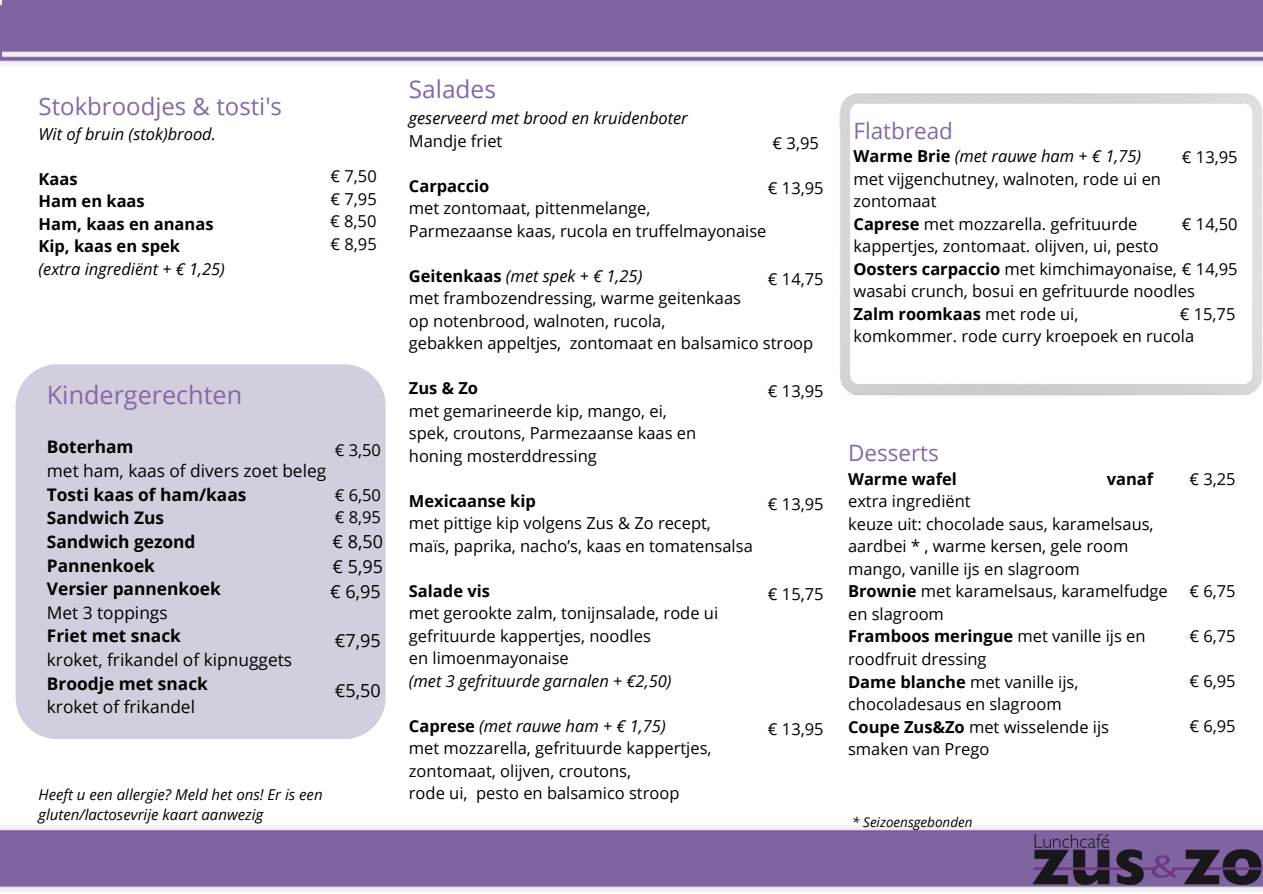
<style>
.page{position:relative;width:1263px;height:894px;background:#fff}
.page>*{position:absolute;margin:0;border:0;box-sizing:border-box;transform-origin:0 0}
.t1{font:25.2px "Open Sans";color:#8469a5}
.t2{font:24.45px "Open Sans";color:#8469a5}
.t3{font:24px "Open Sans";color:#8469a5}
.t4{font:22.5px "Open Sans";color:#8469a5}
.t5{font:18px "Open Sans";color:#000}
.t6{font:700 17.25px "Open Sans";color:#000}
.t7{font:17.25px "Open Sans";color:#000}
.t8{font:16.5px/22.5px "Open Sans";color:#000}
.t9{font:italic 16.5px "Open Sans";color:#000}
.t10{font:700 16.5px "Open Sans";color:#000}
.t11{font:italic 15px/20.2px "Open Sans";color:#000}
.t12{font:italic 13.5px "Open Sans";color:#000}
.s1{font-weight:700;font-style:normal}
.s2{font-weight:700}
.s3{font-weight:400}
</style>
<div class="page">
<img style="left:0;top:0;width:1263px;height:65px">
<img style="left:2px;top:0;width:1261px;height:58px">
<img style="left:0;top:825px;width:1263px;height:66px">
<div style="left:16px;top:364px;width:370px;height:374px;background:#d4cddd"></div>
<img style="left:839px;top:93px;width:423px;height:303px">
<img style="left:1034px;top:834px;width:228px;height:49px">
<p class="t3" style="left:39px;top:89px;width:245px">Stokbroodjes &amp; tosti's</p>
<p class="t9" style="left:39px;top:122px;width:179px">Wit of bruin (stok)brood.</p>
<p class="t10" style="left:39px;top:167px;width:41px">Kaas</p>
<p class="t10" style="left:39px;top:189px;width:108px">Ham en kaas</p>
<p class="t10" style="left:39px;top:212px;width:177px">Ham, kaas en ananas</p>
<p class="t10" style="left:39px;top:234px;width:143px">Kip, kaas en spek</p>
<p class="t9" style="left:39px;top:257px;width:188px">(extra ingrediënt + € 1,25)</p>
<p class="t8" style="left:330px;top:164px;width:48px">€ 7,50</p>
<p class="t8" style="left:330px;top:187px;width:48px">€ 7,95</p>
<p class="t8" style="left:330px;top:209px;width:48px">€ 8,50</p>
<p class="t8" style="left:330px;top:232px;width:48px">€ 8,95</p>
<p class="t1" style="left:47px;top:377px;width:197px">Kindergerechten</p>
<p class="t6" style="left:47px;top:435px;width:88px">Boterham</p>
<p class="t7" style="left:47px;top:458px;width:281px">met ham, kaas of divers zoet beleg</p>
<p class="t6" style="left:47px;top:482px;width:201px">Tosti kaas of ham/kaas</p>
<p class="t6" style="left:47px;top:505px;width:119px">Sandwich Zus</p>
<p class="t6" style="left:47px;top:529px;width:150px">Sandwich gezond</p>
<p class="t6" style="left:47px;top:553px;width:110px">Pannenkoek</p>
<p class="t6" style="left:47px;top:576px;width:175px">Versier pannenkoek</p>
<p class="t7" style="left:47px;top:600px;width:122px">Met 3 toppings</p>
<p class="t6" style="left:47px;top:624px;width:136px">Friet met snack</p>
<p class="t7" style="left:47px;top:647px;width:247px">kroket, frikandel of kipnuggets</p>
<p class="t6" style="left:47px;top:671px;width:163px">Broodje met snack</p>
<p class="t7" style="left:47px;top:694px;width:150px">kroket of frikandel</p>
<p class="t8" style="left:335px;top:438px;width:48px">€ 3,50</p>
<p class="t8" style="left:335px;top:483px;width:48px">€ 6,50</p>
<p class="t8" style="left:335px;top:505px;width:48px">€ 8,95</p>
<p class="t5" style="left:333px;top:529px;width:52px">€ 8,50</p>
<p class="t5" style="left:333px;top:553px;width:52px">€ 5,95</p>
<p class="t5" style="left:330px;top:578px;width:52px">€ 6,95</p>
<p class="t5" style="left:335px;top:627px;width:47px">€7,95</p>
<p class="t5" style="left:335px;top:677px;width:47px">€5,50</p>
<p class="t11" style="left:39px;top:783px;width:286px">Heeft u een allergie? Meld het ons! Er is een gluten/lactosevrije kaart aanwezig</p>
<p class="t2" style="left:409px;top:72px;width:89px">Salades</p>
<p class="t9" style="left:409px;top:106px;width:280px">geserveerd met brood en kruidenboter</p>
<p class="t8" style="left:409px;top:129px;width:95px">Mandje friet</p>
<p class="t10" style="left:409px;top:174px;width:82px">Carpaccio</p>
<p class="t8" style="left:409px;top:196px;width:243px">met zontomaat, pittenmelange,</p>
<p class="t8" style="left:409px;top:219px;width:359px">Parmezaanse kaas, rucola en truffelmayonaise</p>
<p class="t9" style="left:409px;top:264px;width:235px"><span class="s1">Geitenkaas</span> (met spek + € 1,25)</p>
<p class="t8" style="left:409px;top:286px;width:334px">met frambozendressing, warme geitenkaas</p>
<p class="t8" style="left:409px;top:309px;width:258px">op notenbrood, walnoten, rucola,</p>
<p class="t8" style="left:409px;top:331px;width:406px">gebakken appeltjes, zontomaat en balsamico stroop</p>
<p class="t10" style="left:409px;top:376px;width:71px">Zus &amp; Zo</p>
<p class="t8" style="left:409px;top:399px;width:259px">met gemarineerde kip, mango, ei,</p>
<p class="t8" style="left:409px;top:421px;width:289px">spek, croutons, Parmezaanse kaas en</p>
<p class="t8" style="left:409px;top:444px;width:189px">honing mosterddressing</p>
<p class="t10" style="left:409px;top:489px;width:128px">Mexicaanse kip</p>
<p class="t8" style="left:409px;top:511px;width:304px">met pittige kip volgens Zus &amp; Zo recept,</p>
<p class="t8" style="left:409px;top:534px;width:345px">maïs, paprika, nacho’s, kaas en tomatensalsa</p>
<p class="t10" style="left:409px;top:579px;width:83px">Salade vis</p>
<p class="t8" style="left:409px;top:601px;width:311px">met gerookte zalm, tonijnsalade, rode ui</p>
<p class="t8" style="left:409px;top:624px;width:244px">gefrituurde kappertjes, noodles</p>
<p class="t8" style="left:409px;top:646px;width:161px">en limoenmayonaise</p>
<p class="t9" style="left:409px;top:669px;width:264px">(met 3 gefrituurde garnalen + €2,50)</p>
<p class="t9" style="left:409px;top:714px;width:258px"><span class="s1">Caprese</span> (met rauwe ham + € 1,75)</p>
<p class="t8" style="left:409px;top:736px;width:304px">met mozzarella, gefrituurde kappertjes,</p>
<p class="t8" style="left:409px;top:759px;width:224px">zontomaat, olijven, croutons,</p>
<p class="t8" style="left:409px;top:781px;width:272px">rode ui, pesto en balsamico stroop</p>
<p class="t8" style="left:773px;top:132px;width:48px">€ 3,95</p>
<p class="t8" style="left:768px;top:177px;width:57px">€ 13,95</p>
<p class="t8" style="left:768px;top:267px;width:57px">€ 14,75</p>
<p class="t8" style="left:768px;top:379px;width:57px">€ 13,95</p>
<p class="t8" style="left:768px;top:492px;width:57px">€ 13,95</p>
<p class="t8" style="left:768px;top:582px;width:57px">€ 15,75</p>
<p class="t8" style="left:768px;top:717px;width:57px">€ 13,95</p>
<p class="t4" style="left:853px;top:114px;width:101px">Flatbread</p>
<p class="t9" style="left:853px;top:144px;width:289px"><span class="s1">Warme Brie</span> (met rauwe ham + € 1,75)</p>
<p class="t8" style="left:853px;top:167px;width:309px">met vijgenchutney, walnoten, rode ui en zontomaat</p>
<p class="t8" style="left:853px;top:212px;width:307px"><span class="s2">Caprese</span> met mozzarella. gefrituurde kappertjes, zontomaat. olijven, ui, pesto</p>
<p class="t8" style="left:853px;top:279px;width:343px">wasabi crunch, bosui en gefrituurde noodles</p>
<p class="t10" style="left:853px;top:302px;width:226px">Zalm roomkaas <span class="s3">met rode ui,</span></p>
<p class="t8" style="left:853px;top:324px;width:342px">komkommer. rode curry kroepoek en rucola</p>
<p class="t8" style="left:1182px;top:145px;width:57px">€ 13,95</p>
<p class="t8" style="left:1182px;top:212px;width:57px">€ 14,50</p>
<p class="t8" style="left:853px;top:257px;width:386px"><span class="s2">Oosters carpaccio</span> met kimchimayonaise, € 14,95</p>
<p class="t8" style="left:1180px;top:302px;width:57px">€ 15,75</p>
<p class="t4" style="left:848px;top:437px;width:92px">Desserts</p>
<p class="t10" style="left:848px;top:467px;width:110px">Warme wafel</p>
<p class="t10" style="left:1107px;top:467px;width:48px">vanaf</p>
<p class="t8" style="left:848px;top:489px;width:124px">extra ingrediënt</p>
<p class="t8" style="left:848px;top:512px;width:307px">keuze uit: chocolade saus, karamelsaus, aardbei * , warme kersen, gele room mango, vanille ijs en slagroom</p>
<p class="t8" style="left:848px;top:579px;width:321px"><span class="s2">Brownie</span> met karamelsaus, karamelfudge en slagroom</p>
<p class="t8" style="left:848px;top:624px;width:299px"><span class="s2">Framboos meringue</span> met vanille ijs en roodfruit dressing</p>
<p class="t8" style="left:848px;top:669px;width:232px"><span class="s2">Dame blanche</span> met vanille ijs, chocoladesaus en slagroom</p>
<p class="t8" style="left:848px;top:714px;width:262px"><span class="s2">Coupe Zus&amp;Zo</span> met wisselende ijs smaken van Prego</p>
<p class="t8" style="left:1189px;top:467px;width:48px">€ 3,25</p>
<p class="t8" style="left:1189px;top:579px;width:48px">€ 6,75</p>
<p class="t8" style="left:1189px;top:624px;width:48px">€ 6,75</p>
<p class="t8" style="left:1189px;top:669px;width:48px">€ 6,95</p>
<p class="t8" style="left:1189px;top:714px;width:48px">€ 6,95</p>
<p class="t12" style="left:852px;top:812px;width:122px">* Seizoensgebonden</p>
</div>
